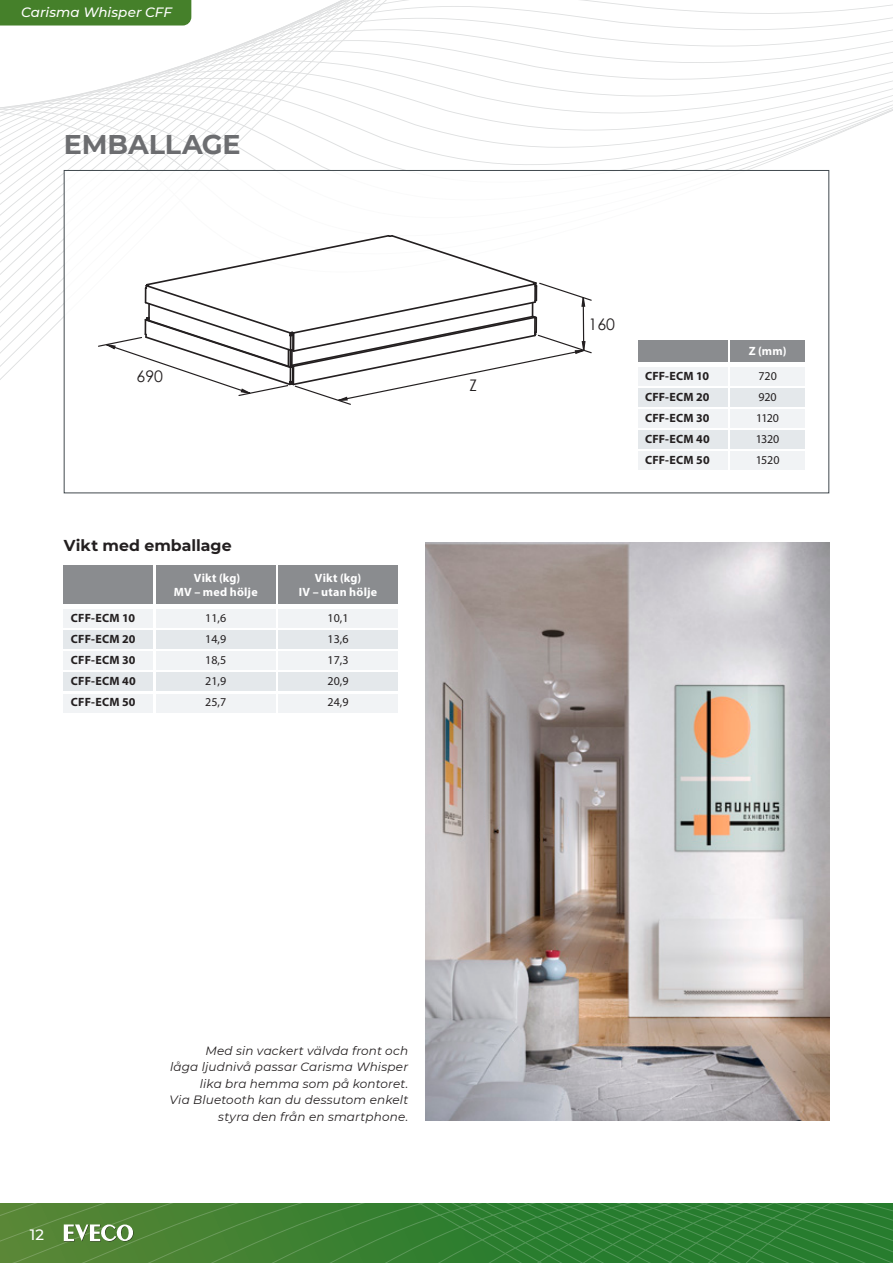
<style>
.page{position:relative;width:893px;height:1263px;background:#fff}
.page>*{position:absolute;margin:0;border:0;box-sizing:border-box;transform-origin:0 0}
.Rubrik_Data{font:700 27px "Montserrat";letter-spacing:-.005em;color:#6c6d70}
.t1{font:15.9px "Century Gothic";color:#231f20}
.Rubrik_Data_liten{font:700 15.75px "Montserrat";color:#231f20}
.t2{font:500 15px "Montserrat";color:#fff}
.t3{font:italic 500 13.5px "Montserrat";color:#fff}
.Montserrat_kursiv_hö{font:italic 12px/16.5px "Montserrat";letter-spacing:.015em;color:#231f20;text-align:right}
.Tabelltext-fet{font:700 12px "Myriad Pro";letter-spacing:.015em;color:#231f20}
.Tabelltext-normal{font:12px "Myriad Pro";letter-spacing:-.005em;color:#231f20}
.Tabellhuvud_neg_C{font:700 12px "Myriad Pro";letter-spacing:.02em;color:#fff}
</style>
<div class="page">
<svg style="left:0;top:1203px;width:893px;height:60px;background:#398134"></svg>
<svg style="left:0;top:0;width:842px;height:436px"></svg>
<svg style="left:801px;top:0;width:92px;height:132px"></svg>
<div style="left:0;top:0;width:191px;height:26px;background:#45802a"></div>
<svg style="left:64px;top:1224px;width:70px;height:17px"></svg>
<div style="left:64px;top:170px;width:765px;height:323px;background:#fff"></div>
<svg style="left:98px;top:235px;width:494px;height:170px"></svg>
<div style="left:64px;top:694px;width:89px;height:18px;background:#f1f3f5"></div>
<div style="left:156px;top:694px;width:119px;height:18px;background:#f1f3f5"></div>
<div style="left:279px;top:694px;width:119px;height:18px;background:#f1f3f5"></div>
<div style="left:64px;top:566px;width:89px;height:38px;background:#8a8c8f"></div>
<div style="left:64px;top:610px;width:89px;height:18px;background:#f1f3f5"></div>
<div style="left:64px;top:631px;width:89px;height:18px;background:#e4e8eb"></div>
<div style="left:64px;top:652px;width:89px;height:18px;background:#f1f3f5"></div>
<div style="left:64px;top:673px;width:89px;height:18px;background:#e4e8eb"></div>
<div style="left:156px;top:566px;width:119px;height:38px;background:#8a8c8f"></div>
<div style="left:156px;top:610px;width:119px;height:18px;background:#f1f3f5"></div>
<div style="left:156px;top:631px;width:119px;height:18px;background:#e4e8eb"></div>
<div style="left:156px;top:652px;width:119px;height:18px;background:#f1f3f5"></div>
<div style="left:156px;top:673px;width:119px;height:18px;background:#e4e8eb"></div>
<div style="left:279px;top:566px;width:119px;height:38px;background:#8a8c8f"></div>
<div style="left:279px;top:610px;width:119px;height:18px;background:#f1f3f5"></div>
<div style="left:279px;top:631px;width:119px;height:18px;background:#e4e8eb"></div>
<div style="left:279px;top:652px;width:119px;height:18px;background:#f1f3f5"></div>
<div style="left:279px;top:673px;width:119px;height:18px;background:#e4e8eb"></div>
<img style="left:425px;top:542px;width:404px;height:578px">
<div style="left:638px;top:452px;width:89px;height:18px;background:#f1f3f5"></div>
<div style="left:730px;top:452px;width:75px;height:18px;background:#f1f3f5"></div>
<div style="left:638px;top:340px;width:89px;height:21px;background:#8a8c8f"></div>
<div style="left:638px;top:367px;width:89px;height:18px;background:#f1f3f5"></div>
<div style="left:638px;top:388px;width:89px;height:18px;background:#e4e8eb"></div>
<div style="left:638px;top:409px;width:89px;height:18px;background:#f1f3f5"></div>
<div style="left:638px;top:430px;width:89px;height:19px;background:#e4e8eb"></div>
<div style="left:730px;top:340px;width:75px;height:21px;background:#8a8c8f"></div>
<div style="left:730px;top:367px;width:75px;height:18px;background:#f1f3f5"></div>
<div style="left:730px;top:388px;width:75px;height:18px;background:#e4e8eb"></div>
<div style="left:730px;top:409px;width:75px;height:18px;background:#f1f3f5"></div>
<div style="left:730px;top:430px;width:75px;height:19px;background:#e4e8eb"></div>
<p class="t3" style="left:21px;top:3px;width:152px">Carisma Whisper CFF</p>
<p class="Rubrik_Data" style="left:64px;top:125px;width:178px">EMBALLAGE</p>
<p class="t1" style="left:136px;top:365px;width:28px">690</p>
<p class="Rubrik_Data_liten" style="left:64px;top:534px;width:169px">Vikt med emballage</p>
<p class="Tabelltext-fet" style="left:71px;top:610px;width:66px">CFF-ECM 10</p>
<p class="Tabelltext-fet" style="left:71px;top:631px;width:66px">CFF-ECM 20</p>
<p class="Tabelltext-fet" style="left:71px;top:652px;width:66px">CFF-ECM 30</p>
<p class="Tabelltext-fet" style="left:71px;top:673px;width:66px">CFF-ECM 40</p>
<p class="Tabelltext-fet" style="left:71px;top:694px;width:66px">CFF-ECM 50</p>
<p class="Tabellhuvud_neg_C" style="left:194px;top:570px;width:48px">Vikt (kg)</p>
<p class="Tabellhuvud_neg_C" style="left:174px;top:584px;width:85px">MV – med hölje</p>
<p class="Tabelltext-normal" style="left:205px;top:610px;width:22px">11,6</p>
<p class="Tabelltext-normal" style="left:205px;top:631px;width:22px">14,9</p>
<p class="Tabelltext-normal" style="left:205px;top:652px;width:22px">18,5</p>
<p class="Tabelltext-normal" style="left:205px;top:673px;width:22px">21,9</p>
<p class="Tabelltext-normal" style="left:205px;top:694px;width:22px">25,7</p>
<p class="Tabellhuvud_neg_C" style="left:315px;top:570px;width:48px">Vikt (kg)</p>
<p class="Tabellhuvud_neg_C" style="left:299px;top:584px;width:80px">IV – utan hölje</p>
<p class="Tabelltext-normal" style="left:328px;top:610px;width:22px">10,1</p>
<p class="Tabelltext-normal" style="left:328px;top:631px;width:22px">13,6</p>
<p class="Tabelltext-normal" style="left:328px;top:652px;width:22px">17,3</p>
<p class="Tabelltext-normal" style="left:328px;top:673px;width:22px">20,9</p>
<p class="Tabelltext-normal" style="left:328px;top:694px;width:22px">24,9</p>
<p class="t1" style="left:470px;top:374px;width:9px">Z</p>
<p class="t1" style="left:588px;top:313px;width:28px">160</p>
<p class="Tabelltext-fet" style="left:645px;top:368px;width:66px">CFF-ECM 10</p>
<p class="Tabelltext-fet" style="left:645px;top:389px;width:66px">CFF-ECM 20</p>
<p class="Tabelltext-fet" style="left:645px;top:410px;width:66px">CFF-ECM 30</p>
<p class="Tabelltext-fet" style="left:645px;top:431px;width:66px">CFF-ECM 40</p>
<p class="Tabelltext-fet" style="left:645px;top:452px;width:66px">CFF-ECM 50</p>
<p class="Tabellhuvud_neg_C" style="left:749px;top:343px;width:39px">Z (mm)</p>
<p class="Tabelltext-normal" style="left:758px;top:368px;width:20px">720</p>
<p class="Tabelltext-normal" style="left:758px;top:389px;width:20px">920</p>
<p class="Tabelltext-normal" style="left:756px;top:410px;width:24px">1120</p>
<p class="Tabelltext-normal" style="left:756px;top:431px;width:25px">1320</p>
<p class="Tabelltext-normal" style="left:756px;top:452px;width:25px">1520</p>
<p class="t2" style="left:30px;top:1224px;width:16px">12</p>
<p class="Montserrat_kursiv_hö" style="left:170px;top:1041px;width:240px">Med sin vackert välvda front och<br>låga ljudnivå passar Carisma Whisper lika bra hemma som på kontoret.<br>Via Bluetooth kan du dessutom enkelt styra den från en smartphone.</p>
</div>
